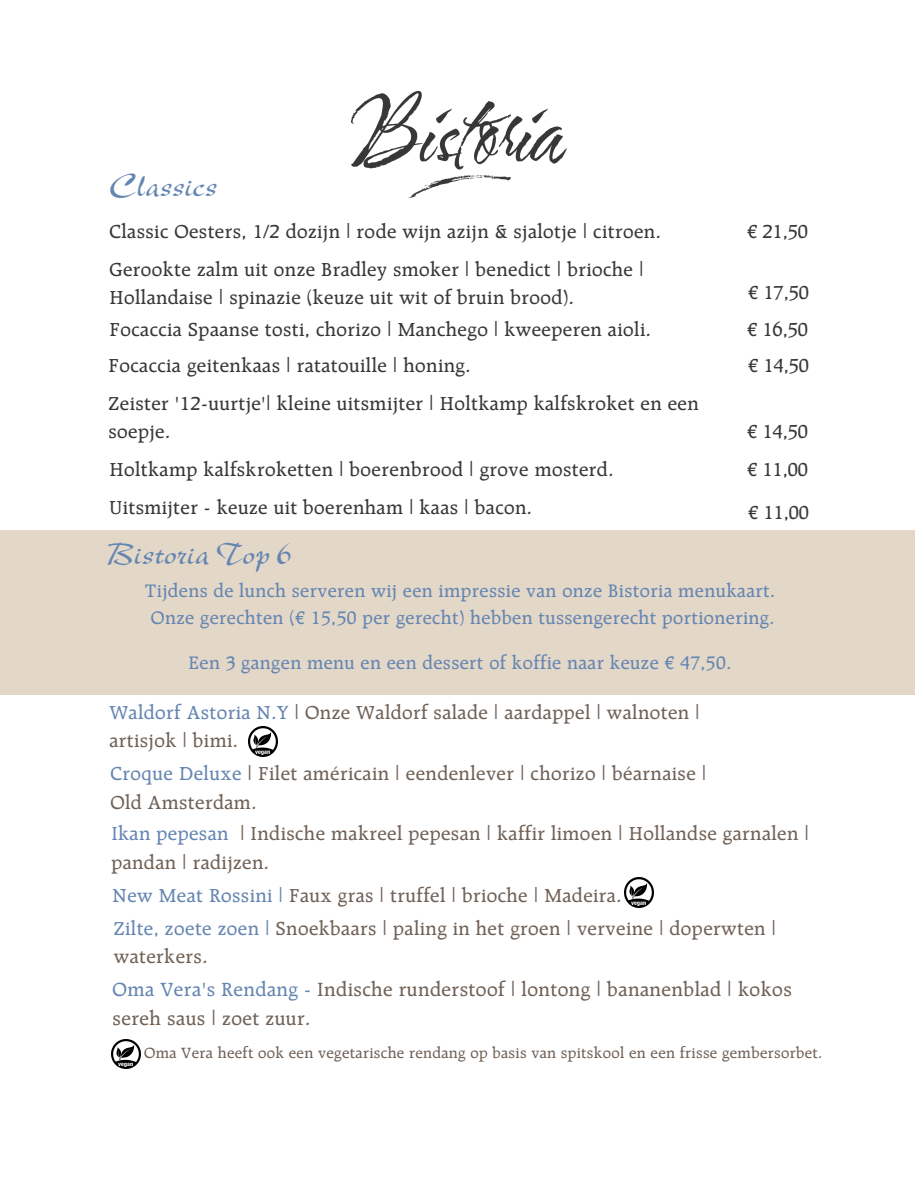
<style>
.page{position:relative;width:918px;height:1188px;background:#fff}
.page>*{position:absolute;margin:0;border:0;box-sizing:border-box;transform-origin:0 0}
.t1{font:33.75px "New Berolina MT Std";color:#6586b2}
.t2{font:500 20.55px/28.5px "Raleigh LT Std";letter-spacing:.025em;color:#716257}
.t3{font:500 20.25px/28.2px "Raleigh LT Std";letter-spacing:.025em;color:#383837}
.t4{font:500 20.25px/28.2px "Raleigh LT Std";letter-spacing:.025em;color:#716257}
.t5{font:500 19.5px/27px "Raleigh LT Std";letter-spacing:.025em;color:#6586b2;text-align:center}
.t6{font:500 15.9px "Raleigh LT Std";letter-spacing:.025em;color:#716257}
.s1{color:#6586b2}
</style>
<div class="page">
<img style="left:351px;top:92px;width:215px;height:106px">
<div style="left:0;top:531px;width:915px;height:163px;background:#e3d7c8"></div>
<img style="left:111px;top:1040px;width:30px;height:29px">
<img style="left:249px;top:727px;width:29px;height:29px">
<img style="left:625px;top:878px;width:29px;height:29px">
<h1 class="t1" style="left:108px;top:175px;width:110px">Classics</h1>
<p class="t3" style="left:109px;top:219px;width:553px">Classic Oesters, 1/2 dozijn | rode wijn azijn &amp; sjalotje | citroen.</p>
<p class="t3" style="left:109px;top:256px;width:536px">Gerookte zalm uit onze Bradley smoker | benedict | brioche |<br>Hollandaise | spinazie (keuze uit wit of bruin brood).</p>
<p class="t3" style="left:747px;top:219px;width:62px">€ 21,50</p>
<p class="t3" style="left:748px;top:280px;width:62px">€ 17,50</p>
<p class="t3" style="left:109px;top:317px;width:543px">Focaccia Spaanse tosti, chorizo | Manchego | kweeperen aioli.</p>
<p class="t3" style="left:747px;top:317px;width:62px">€ 16,50</p>
<p class="t3" style="left:108px;top:353px;width:364px">Focaccia geitenkaas | ratatouille | honing.</p>
<p class="t3" style="left:748px;top:353px;width:62px">€ 14,50</p>
<p class="t3" style="left:108px;top:391px;width:592px">Zeister '12-uurtje'| kleine uitsmijter | Holtkamp kalfskroket en een soepje.</p>
<p class="t3" style="left:747px;top:419px;width:62px">€ 14,50</p>
<p class="t3" style="left:109px;top:457px;width:505px">Holtkamp kalfskroketten | boerenbrood | grove mosterd.</p>
<p class="t3" style="left:747px;top:457px;width:62px">€ 11,00</p>
<p class="t3" style="left:109px;top:495px;width:424px">Uitsmijter - keuze uit boerenham | kaas | bacon.</p>
<p class="t3" style="left:748px;top:500px;width:62px">€ 11,00</p>
<h1 class="t1" style="left:107px;top:543px;width:186px">Bistoria Top 6</h1>
<p class="t5" style="left:145px;top:579px;width:632px">Tijdens de lunch serveren wij een impressie van onze Bistoria menukaart.<br>Onze gerechten (€ 15,50 per gerecht) hebben tussengerecht portionering.</p>
<p class="t5" style="left:189px;top:651px;width:544px">Een 3 gangen menu en een dessert of koffie naar keuze € 47,50.</p>
<p class="t4" style="left:109px;top:700px;width:592px"><span class="s1">Waldorf Astoria N.Y</span> | Onze Waldorf salade | aardappel | walnoten | artisjok | bimi.</p>
<p class="t4" style="left:110px;top:761px;width:597px"><span class="s1">Croque Deluxe</span> | Filet américain | eendenlever | chorizo | béarnaise |<br>Old Amsterdam.</p>
<p class="t4" style="left:111px;top:821px;width:699px"><span class="s1">Ikan pepesan</span> | Indische makreel pepesan | kaffir limoen | Hollandse garnalen | pandan | radijzen.</p>
<p class="t4" style="left:113px;top:883px;width:510px"><span class="s1">New Meat Rossini |</span> Faux gras | truffel | brioche | Madeira.</p>
<p class="t4" style="left:114px;top:916px;width:664px"><span class="s1">Zilte, zoete zoen |</span> Snoekbaars | paling in het groen | verveine | doperwten | waterkers.</p>
<p class="t2" style="left:113px;top:977px;width:681px"><span class="s1">Oma Vera's Rendang -</span> Indische runderstoof | lontong | bananenblad | kokos sereh saus | zoet zuur.</p>
<p class="t6" style="left:144px;top:1046px;width:680px">Oma Vera heeft ook een vegetarische rendang op basis van spitskool en een frisse gembersorbet.</p>
</div>
